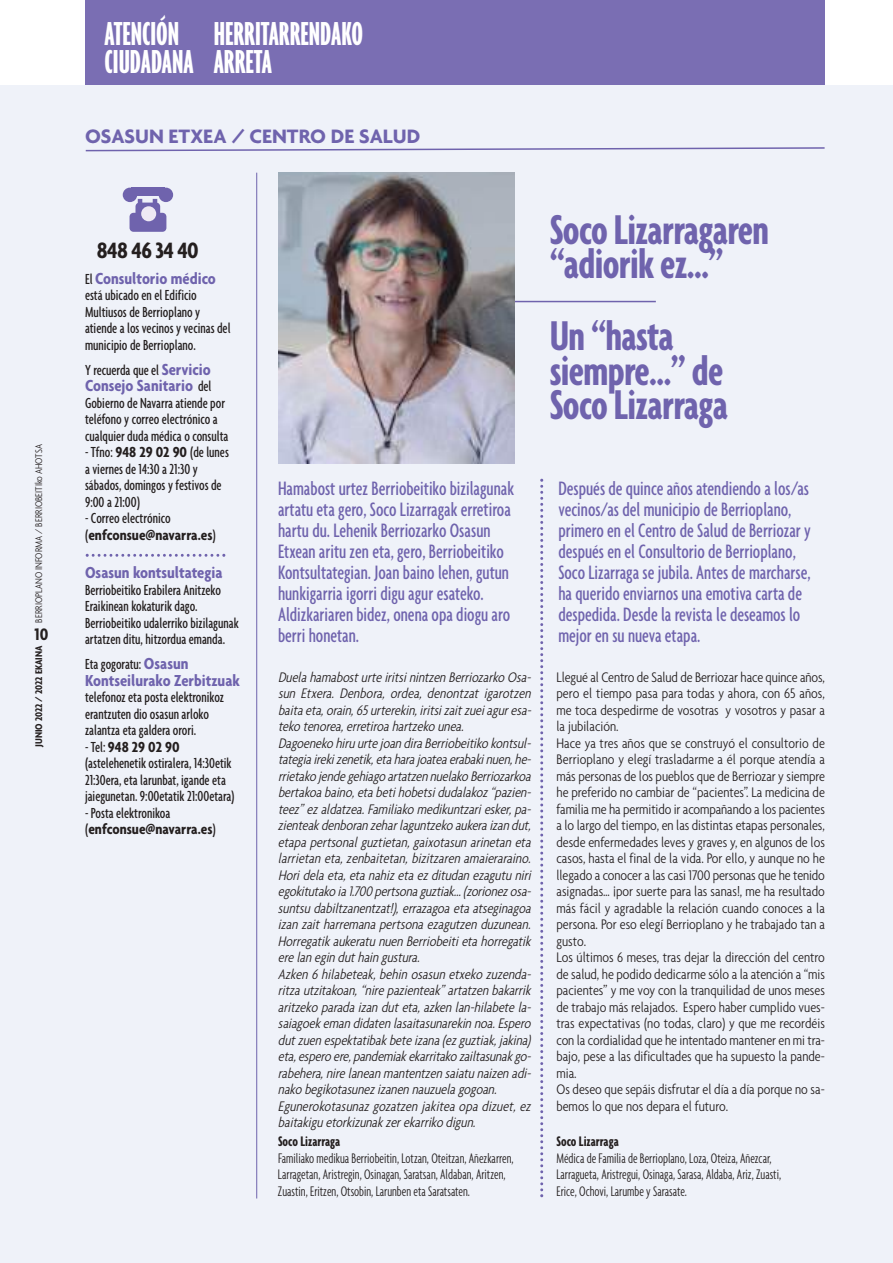
<style>
.page{position:relative;width:893px;height:1263px;background:#fff}
.page>*{position:absolute;margin:0;border:0;box-sizing:border-box;transform-origin:0 0}
.t1{font:700 extra-condensed 45px/34.5px "Agenda";letter-spacing:-.015em;color:#6f63ad}
.t2{font:700 ultra-condensed 36px/28.5px "Agenda";color:#fff}
.t3{font:700 condensed 24px "Agenda";letter-spacing:-.02em;color:#241f1f}
.t4{font:500 extra-condensed 21px/21px "Agenda";color:#6f63ad}
.t5{font:700 21px "Agenda";color:#6f63ad}
.t6{font:700 condensed 18px "Agenda";color:#241f1f}
.t7{font:700 condensed 17.25px "Agenda";color:#6f63ad}
.t8{font:500 extra-condensed 15.75px/16.5px "Agenda";color:#241f1f}
.t9{font:italic 300 condensed 15px/16.5px "Agenda";letter-spacing:-.005em;color:#241f1f}
.t10{font:300 condensed 15px/16.5px "Agenda";color:#241f1f}
.t11{font:300 extra-condensed 15px/16.5px "Agenda";color:#241f1f}
.t12{font:700 extra-condensed 15px "Agenda";color:#241f1f}
.t13{font:300 condensed 10.5px "Agenda";color:#241f1f}
.t14{font:700 condensed 10.5px "Agenda";color:#241f1f}
.s1{font-weight:500;font-stretch:extra-condensed;font-size:15.75px;color:#241f1f}
.s2{font-weight:700;font-stretch:condensed;font-size:17.25px;color:#6f63ad}
.s3{font-weight:700;font-stretch:condensed}
</style>
<div class="page">
<div style="left:0;top:85px;width:893px;height:1178px;background:#eff2f9"></div>
<div style="left:85px;top:0;width:740px;height:85px;background:#7a6eb3"></div>
<div style="left:131px;top:188px;width:34px;height:8px;background:#6f63ad"></div>
<div style="left:123px;top:188px;width:14px;height:14px;background:#6f63ad;border-radius:50%"></div>
<div style="left:159px;top:188px;width:14px;height:14px;background:#6f63ad;border-radius:50%"></div>
<svg style="left:130px;top:199px;width:36px;height:33px"></svg>
<div style="left:141px;top:206px;width:15px;height:15px;background:#eee9f4;border-radius:50%"></div>
<svg style="left:86px;top:554px;width:139px;height:3px"></svg>
<svg style="left:540px;top:479px;width:3px;height:718px"></svg>
<svg style="left:85px;top:147px;width:740px;height:5px"></svg>
<hr style="left:256px;top:173px;width:1px;height:1025px;background:#6f63ad">
<hr style="left:488px;top:301px;width:168px;height:1px;background:#6f63ad">
<img style="left:279px;top:173px;width:235px;height:290px">
<p class="t13" style="left:33px;top:623px;width:180px;rotate:-90deg">BERRIOPLANO INFORMA / BERRIOBEITIko AHOTSA</p>
<p class="t6" style="left:35px;top:623px;width:15px">10</p>
<p class="t14" style="left:33px;top:747px;width:103px;rotate:-90deg">JUNIO 2022 / 2022 EKAINA</p>
<h2 class="t2" style="left:105px;top:18px;width:90px">ATENCIÓN<br>CIUDADANA</h2>
<h2 class="t2" style="left:214px;top:18px;width:151px">HERRITARRENDAKO</h2>
<h2 class="t2" style="left:105px;top:18px;width:169px">ENTREVISTA<br>ELKARRIZKETAARRETA</h2>
<h3 class="t5" style="left:85px;top:123px;width:337px">OSASUN ETXEA / CENTRO DE SALUD</h3>
<h3 class="t3" style="left:97px;top:236px;width:103px">848 46 34 40</h3>
<p class="t7" style="left:85px;top:268px;width:132px"><span class="s1">El</span> Consultorio médico</p>
<p class="t8" style="left:85px;top:286px;width:147px">está ubicado en el Edificio<br>Multiusos de Berrioplano y atiende a los vecinos y vecinas del municipio de Berrioplano.</p>
<p class="t8" style="left:85px;top:361px;width:127px">Y recuerda que el <span class="s2">Servicio</span></p>
<p class="t7" style="left:85px;top:375px;width:128px">Consejo Sanitario <span class="s1">del</span></p>
<p class="t8" style="left:85px;top:394px;width:145px">Gobierno de Navarra atiende por teléfono y correo electrónico a cualquier duda médica o consulta</p>
<p class="t8" style="left:85px;top:443px;width:145px">- Tfno: <span class="s3">948 29 02 90</span> (de lunes a viernes de 14:30 a 21:30 y sábados, domingos y festivos de<br>9:00 a 21:00)</p>
<p class="t8" style="left:85px;top:509px;width:132px">- Correo electrónico (<span class="s3">enfconsue@navarra.es</span>)</p>
<p class="t7" style="left:85px;top:562px;width:139px">Osasun kontsultategia</p>
<p class="t8" style="left:85px;top:581px;width:155px">Berriobeitiko Erabilera Anitzeko Eraikinean kokaturik dago.<br>Berriobeitiko udalerriko bizilagunak artatzen ditu, hitzordua emanda.</p>
<p class="t8" style="left:85px;top:655px;width:105px">Eta gogoratu: <span class="s2">Osasun</span></p>
<p class="t7" style="left:85px;top:670px;width:156px">Kontseilurako Zerbitzuak</p>
<p class="t8" style="left:85px;top:688px;width:140px">telefonoz eta posta elektronikoz erantzuten dio osasun arloko zalantza eta galdera orori.</p>
<p class="t8" style="left:85px;top:738px;width:151px">- Tel: <span class="s3">948 29 02 90 </span>(astelehenetik ostiralera, 14:30etik<br>21:30era, eta larunbat, igande eta jaiegunetan. 9:00etatik 21:00etara)</p>
<p class="t8" style="left:85px;top:804px;width:132px">- Posta elektronikoa (<span class="s3">enfconsue@navarra.es</span>)</p>
<h1 class="t1" style="left:550px;top:211px;width:221px">SocoLizarragaren “adiorikez…”</h1>
<h1 class="t1" style="left:550px;top:317px;width:180px">Un“hasta siempre…”de<br>SocoLizarraga</h1>
<p class="t4" style="left:278px;top:477px;width:238px">Hamabost urtez Berriobeitiko bizilagunak artatu eta gero, Soco Lizarragak erretiroa hartu du. Lehenik Berriozarko Osasun Etxean aritu zen eta, gero, Berriobeitiko Kontsultategian. Joan baino lehen, gutun hunkigarria igorri digu agur esateko.<br>Aldizkariaren bidez, onena opa diogu aro berri honetan.</p>
<p class="t4" style="left:558px;top:477px;width:254px">Después de quince años atendiendo a los/as vecinos/as del municipio de Berrioplano, primero en el Centro de Salud de Berriozar y después en el Consultorio de Berrioplano, Soco Lizarraga se jubila. Antes de marcharse, ha querido enviarnos una emotiva carta de despedida. Desde la revista le deseamos lo mejor en su nueva etapa.</p>
<p class="t9" style="left:278px;top:668px;width:257px">Duela hamabost urte iritsi nintzen Berriozarko Osa&shy;sun Etxera. Denbora, ordea, denontzat igarotzen baita eta, orain, 65 urterekin, iritsi zait zuei agur esa&shy;teko tenorea, erretiroa hartzeko unea.<br>Dagoeneko hiru urte joan dira Berriobeitiko kontsul&shy;tategia ireki zenetik, eta hara joatea erabaki nuen, he&shy;rrietako jende gehiago artatzen nuelako Berriozarkoa bertakoa baino, eta beti hobetsi dudalakoz “pazien&shy;teez” ez aldatzea. Familiako medikuntzari esker, pa&shy;zienteak denboran zehar laguntzeko aukera izan dut, etapa pertsonal guztietan, gaixotasun arinetan eta larrietan eta, zenbaitetan, bizitzaren amaieraraino.<br>Hori dela eta, eta nahiz eta ez ditudan ezagutu niri egokitutako ia 1.700 pertsona guztiak... (zorionez osa&shy;suntsu dabiltzanentzat!), errazagoa eta atseginagoa izan zait harremana pertsona ezagutzen duzunean.<br>Horregatik aukeratu nuen Berriobeiti eta horregatik ere lan egin dut hain gustura.<br>Azken 6 hilabeteak, behin osasun etxeko zuzenda&shy;ritza utzitakoan, “nire pazienteak” artatzen bakarrik aritzeko parada izan dut eta, azken lan-hilabete la&shy;saiagoek eman didaten lasaitasunarekin noa. Espero dut zuen espektatibak bete izana (ez guztiak, jakina) eta, espero ere, pandemiak ekarritako zailtasunak go&shy;rabehera, nire lanean mantentzen saiatu naizen adi&shy;nako begikotasunez izanen nauzuela gogoan.<br>Egunerokotasunaz gozatzen jakitea opa dizuet, ez baitakigu etorkizunak zer ekarriko digun.</p>
<p class="t12" style="left:278px;top:1132px;width:64px">Soco Lizarraga</p>
<p class="t11" style="left:278px;top:1149px;width:237px">Familiako medikua Berriobeitin, Lotzan, Oteitzan, Añezkarren,<br>Larragetan, Aristregin, Osinagan, Saratsan, Aldaban, Aritzen,<br>Zuastin, Eritzen, Otsobin, Larunben eta Saratsaten.</p>
<p class="t10" style="left:556px;top:668px;width:270px">Llegué al Centro de Salud de Berriozar hace quince años, pero el tiempo pasa para todas y ahora, con 65 años, me toca despedirme de vosotras y vosotros y pasar a la jubilación.<br>Hace ya tres años que se construyó el consultorio de Berrioplano y elegí trasladarme a él porque atendía a más personas de los pueblos que de Berriozar y siempre he preferido no cambiar de “pacientes”. La medicina de familia me ha permitido ir acompañando a los pacientes a lo largo del tiempo, en las distintas etapas personales, desde enfermedades leves y graves y, en algunos de los casos, hasta el final de la vida. Por ello, y aunque no he llegado a conocer a las casi 1700 personas que he tenido asignadas… ¡por suerte para las sanas!, me ha resultado más fácil y agradable la relación cuando conoces a la persona. Por eso elegí Berrioplano y he trabajado tan a gusto.<br>Los últimos 6 meses, tras dejar la dirección del centro de salud, he podido dedicarme sólo a la atención a “mis pacientes” y me voy con la tranquilidad de unos meses de trabajo más relajados. Espero haber cumplido vues&shy;tras expectativas (no todas, claro) y que me recordéis con la cordialidad que he intentado mantener en mi tra&shy;bajo, pese a las dificultades que ha supuesto la pande&shy;mia.<br>Os deseo que sepáis disfrutar el día a día porque no sa&shy;bemos lo que nos depara el futuro.</p>
<p class="t12" style="left:556px;top:1132px;width:64px">Soco Lizarraga</p>
<p class="t11" style="left:556px;top:1149px;width:226px">Médica de Familia de Berrioplano, Loza, Oteiza, Añezcar,<br>Larragueta, Aristregui, Osinaga, Sarasa, Aldaba, Ariz, Zuasti,<br>Erice, Ochovi, Larumbe y Sarasate.</p>
</div>
